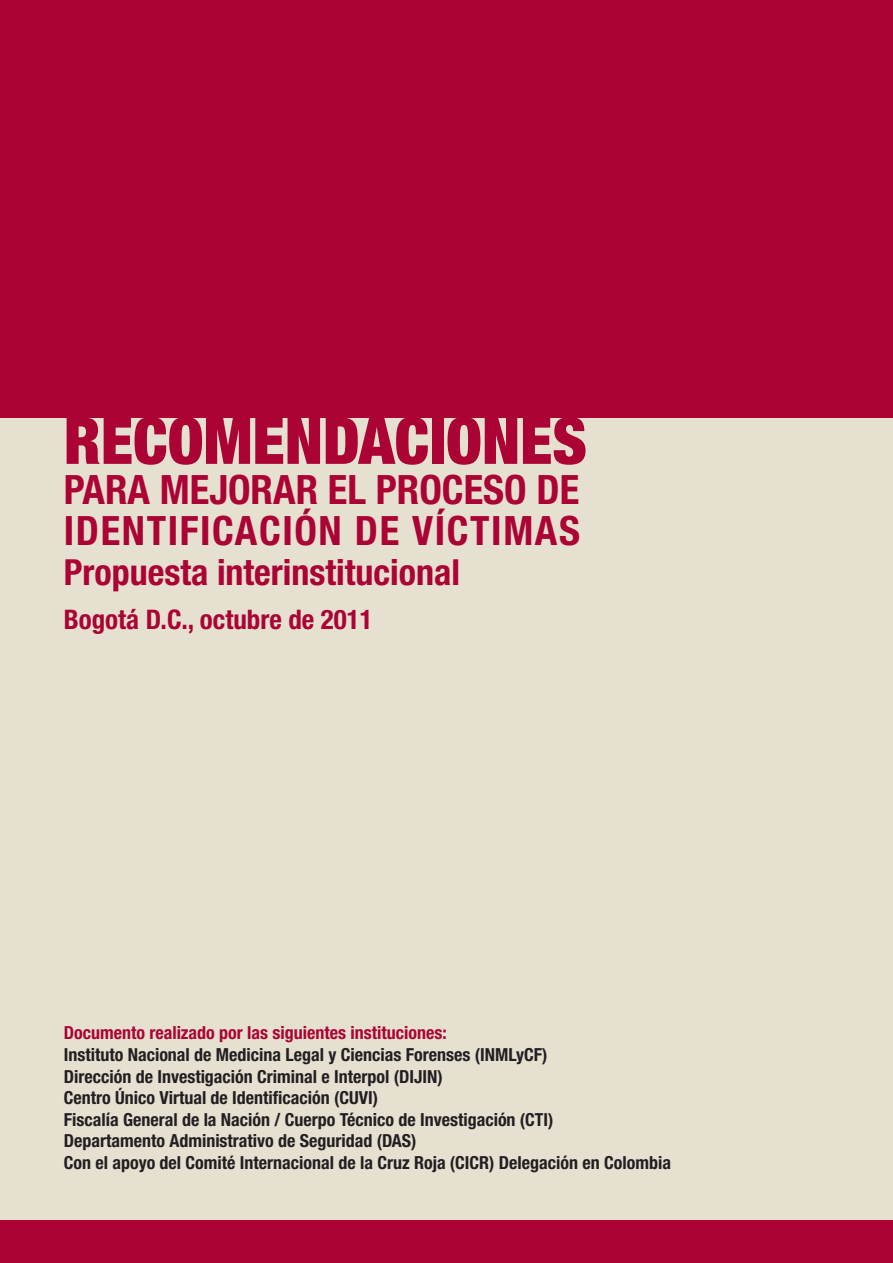
<style>
.page{position:relative;width:893px;height:1263px;background:#fff}
.page>*{position:absolute;margin:0;border:0;box-sizing:border-box;transform-origin:0 0}
.t1{font:900 condensed 64.5px "Helvetica Neue LT Std";color:#ab0333}
.t2{font:700 condensed 40.5px/40.5px "Helvetica Neue LT Std";letter-spacing:.04em;color:#ab0333}
.t3{font:700 condensed 36px "Helvetica Neue LT Std";color:#ab0333}
.t4{font:700 condensed 27px "Helvetica Neue LT Std";color:#ab0333}
.t5{font:700 condensed 18px/21.6px "Helvetica Neue LT Std";color:#231f20}
.t6{font:700 condensed 18px "Helvetica Neue LT Std";color:#ab0333}
</style>
<div class="page">
<div style="left:0;top:412px;width:893px;height:825px;background:#e6e0d1"></div>
<div style="left:0;top:0;width:893px;height:418px;background:#ab0333"></div>
<div style="left:0;top:1220px;width:893px;height:43px;background:#ab0333"></div>
<h1 class="t1" style="left:64px;top:401px;width:525px">RECOMENDACIONES</h1>
<h2 class="t2" style="left:64px;top:469px;width:518px">PARA MEJORAR EL PROCESO DE<br>IDENTIFICACIÓN DE VÍCTIMAS</h2>
<h3 class="t3" style="left:64px;top:551px;width:398px">Propuesta interinstitucional</h3>
<h3 class="t4" style="left:64px;top:603px;width:310px">Bogotá D.C., octubre de 2011</h3>
<p class="t6" style="left:64px;top:1022px;width:384px">Documento realizado por las siguientes instituciones:</p>
<p class="t5" style="left:64px;top:1044px;width:609px">Instituto Nacional de Medicina Legal y Ciencias Forenses (INMLyCF)<br>Dirección de Investigación Criminal e Interpol (DIJIN)<br>Centro Único Virtual de Identificación (CUVI)<br>Fiscalía General de la Nación / Cuerpo Técnico de Investigación (CTI)<br>Departamento Administrativo de Seguridad (DAS)<br>Con el apoyo del Comité Internacional de la Cruz Roja (CICR) Delegación en Colombia</p>
</div>
